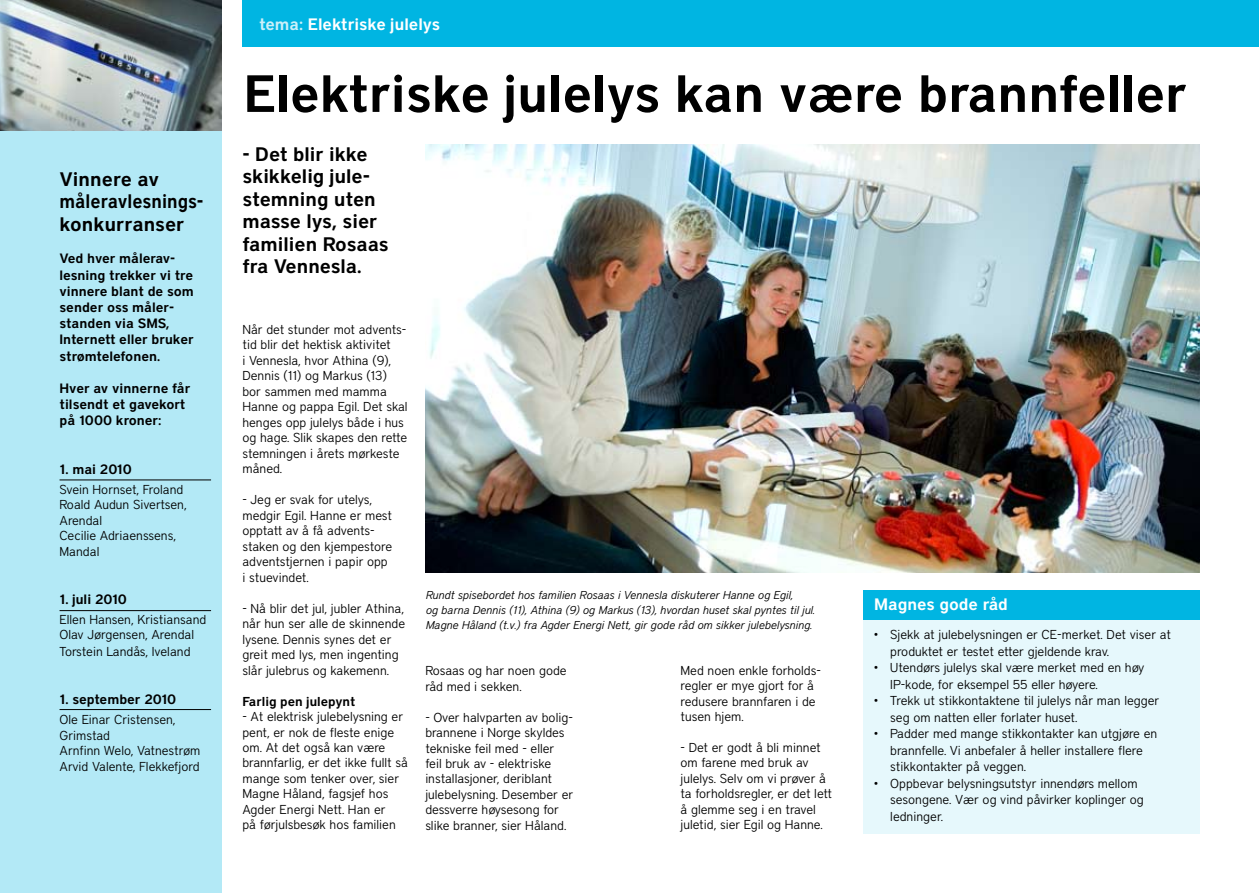
<style>
.page{position:relative;width:1259px;height:893px;background:#fff}
.page>*{position:absolute;margin:0;border:0;box-sizing:border-box;transform-origin:0 0}
.t1{font:600 52.05px "District";color:#000}
.t2{font:600 19.5px/22.5px "District";color:#000}
.t3{font:600 16.5px "District";color:#fff}
.t4{font:600 13.5px/16.2px "District";color:#000}
.t5{font:300 12.9px/15.5px "District";color:#000}
.t6{font:600 12.9px "District";color:#000}
.t7{font:italic 300 11.4px/15px "District";color:#000}
.s1{color:#ccf0f9}
</style>
<div class="page">
<div style="left:242px;top:0;width:1017px;height:47px;background:#00b5e2"></div>
<div style="left:0;top:0;width:221px;height:893px;background:#b3e9f6"></div>
<img style="left:425px;top:145px;width:774px;height:428px">
<hr style="left:60px;top:480px;width:151px;height:1px;background:#000">
<hr style="left:60px;top:610px;width:151px;height:1px;background:#000">
<hr style="left:60px;top:709px;width:151px;height:1px;background:#000">
<div style="left:863px;top:590px;width:336px;height:243px;background:#e6f8fc"></div>
<div style="left:863px;top:590px;width:336px;height:29px;background:#00b5e2"></div>
<img style="left:0;top:0;width:221px;height:130px">
<h2 class="t2" style="left:60px;top:168px;width:146px">Vinnere av måleravlesnings&shy;konkurranser</h2>
<p class="t4" style="left:60px;top:250px;width:136px">Ved hver målerav&shy;lesning trekker vi tre vinnere blant de som sender oss måler&shy;standen via SMS,<br>Internett eller bruker strømtelefonen.</p>
<p class="t4" style="left:60px;top:380px;width:132px">Hver av vinnerne får tilsendt et gavekort på 1000 kroner:</p>
<p class="t4" style="left:60px;top:461px;width:74px">1. mai 2010</p>
<p class="t5" style="left:60px;top:481px;width:129px">Svein Hornset, Froland<br>Roald Audun Sivertsen,<br>Arendal<br>Cecilie Adriaenssens,<br>Mandal</p>
<p class="t4" style="left:60px;top:591px;width:69px">1. juli 2010</p>
<p class="t5" style="left:60px;top:611px;width:148px;line-height:15.9px">Ellen Hansen, Kristiansand<br>Olav Jørgensen, Arendal<br>Torstein Landås, Iveland</p>
<p class="t4" style="left:60px;top:691px;width:118px">1. september 2010</p>
<p class="t5" style="left:60px;top:711px;width:142px">Ole Einar Cristensen,<br>Grimstad<br>Arnfinn Welo, Vatnestrøm<br>Arvid Valente, Flekkefjord</p>
<p class="t3" style="left:259px;top:14px;width:182px"><span class="s1">tema:</span> Elektriske julelys</p>
<h1 class="t1" style="left:244px;top:62px;width:944px">Elektriske julelys kan være brannfeller</h1>
<h2 class="t2" style="left:242px;top:142px;width:148px">- Det blir ikke skikkelig jule&shy;stemning uten masse lys, sier familien Rosaas fra Vennesla.</h2>
<p class="t5" style="left:242px;top:322px;width:167px">Når det stunder mot advents&shy;tid blir det hektisk aktivitet<br>i Vennesla, hvor Athina (9),<br>Dennis (11) og Markus (13) bor sammen med mamma<br>Hanne og pappa Egil. Det skal henges opp julelys både i hus og hage. Slik skapes den rette stemningen i årets mørkeste måned.</p>
<p class="t5" style="left:242px;top:492px;width:151px">- Jeg er svak for utelys, medgir Egil. Hanne er mest opptatt av å få advents&shy;staken og den kjempestore adventstjernen i papir opp i stuevindet.</p>
<p class="t5" style="left:242px;top:600px;width:164px">- Nå blir det jul, jubler Athina, når hun ser alle de skinnende lysene. Dennis synes det er greit med lys, men ingenting slår julebrus og kakemenn.</p>
<p class="t6" style="left:242px;top:693px;width:114px">Farlig pen julepynt</p>
<p class="t5" style="left:242px;top:709px;width:167px">- At elektrisk julebelysning er pent, er nok de fleste enige om. At det også kan være brannfarlig, er det ikke fullt så mange som tenker over, sier<br>Magne Håland, fagsjef hos<br>Agder Energi Nett. Han er<br>på førjulsbesøk hos familien</p>
<p class="t7" style="left:425px;top:587px;width:391px">Rundt spisebordet hos familien Rosaas i Vennesla diskuterer Hanne og Egil,<br>og barna Dennis (11), Athina (9) og Markus (13), hvordan huset skal pyntes til jul.<br>Magne Håland (t.v.) fra Agder Energi Nett, gir gode råd om sikker julebelysning.</p>
<p class="t5" style="left:425px;top:663px;width:143px">Rosaas og har noen gode råd med i sekken.</p>
<p class="t5" style="left:425px;top:709px;width:149px">- Over halvparten av bolig&shy;brannene i Norge skyldes tekniske feil med - eller feil bruk av - elektriske installasjoner, deriblant julebelysning. Desember er dessverre høysesong for slike branner, sier Håland.</p>
<p class="t5" style="left:680px;top:662px;width:142px">Med noen enkle forholds&shy;regler er mye gjort for å redusere brannfaren i de tusen hjem.</p>
<p class="t5" style="left:680px;top:740px;width:153px">- Det er godt å bli minnet om farene med bruk av julelys. Selv om vi prøver å ta forholdsregler, er det lett å glemme seg i en travel juletid, sier Egil og Hanne.</p>
<p class="t3" style="left:874px;top:594px;width:135px">Magnes gode råd</p>
<p class="t5" style="left:890px;top:626px;width:282px;line-height:16.5px;text-indent:-16px">• Sjekk at julebelysningen er CE-merket. Det viser at produktet er testet etter gjeldende krav.</p>
<p class="t5" style="left:890px;top:659px;width:256px;line-height:16.5px;text-indent:-16px">• Utendørs julelys skal være merket med en høy<br>IP-kode, for eksempel 55 eller høyere.</p>
<p class="t5" style="left:890px;top:692px;width:270px;line-height:16.5px;text-indent:-16px">• Trekk ut stikkontaktene til julelys når man legger seg om natten eller forlater huset.</p>
<p class="t5" style="left:890px;top:725px;width:268px;line-height:16.5px;text-indent:-16px">• Padder med mange stikkontakter kan utgjøre en brannfelle. Vi anbefaler å heller installere flere stikkontakter på veggen.</p>
<p class="t5" style="left:890px;top:775px;width:255px;line-height:16.5px;text-indent:-16px">• Oppbevar belysningsutstyr innendørs mellom sesongene. Vær og vind påvirker koplinger og ledninger.</p>
</div>
